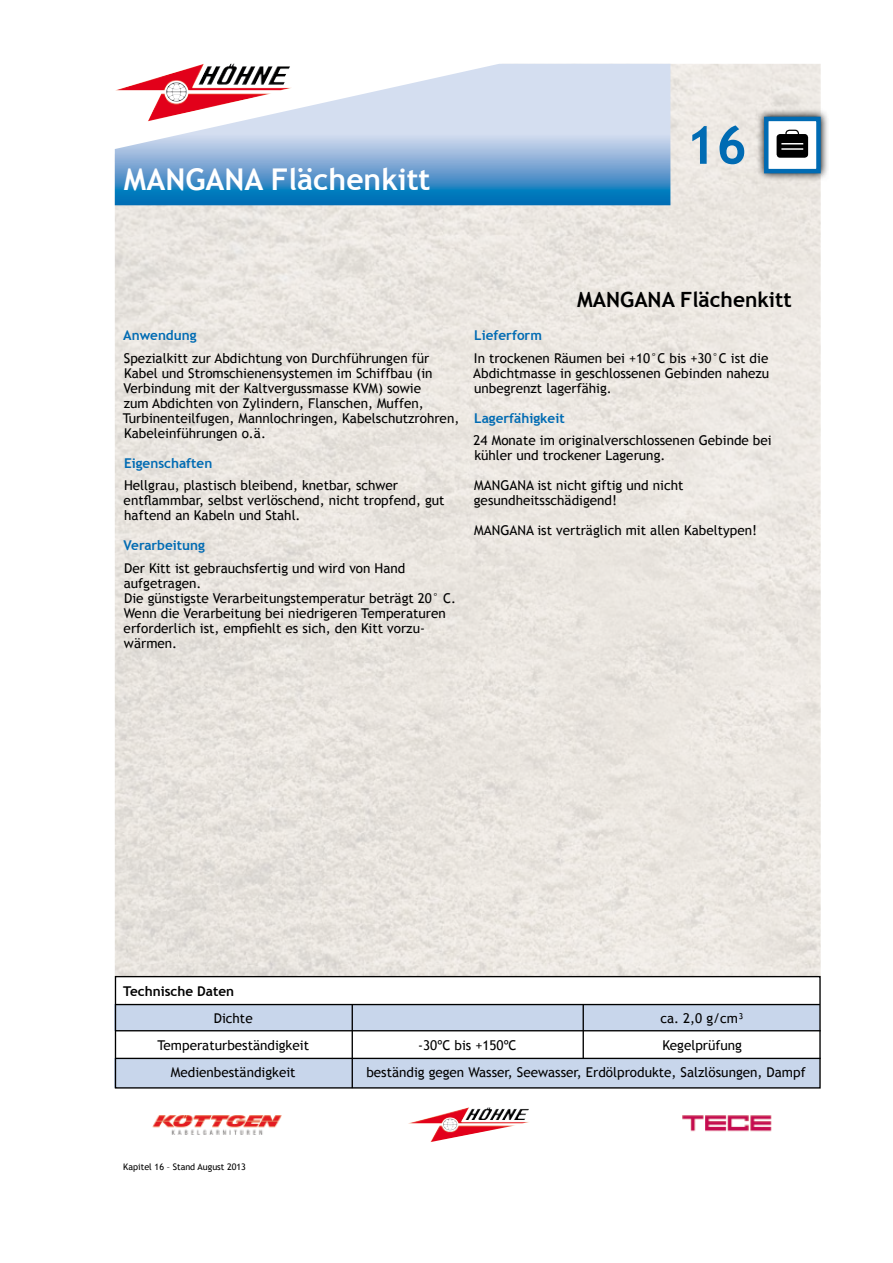
<style>
.page{position:relative;width:893px;height:1263px;background:#fff}
.page>*{position:absolute;margin:0;border:0;box-sizing:border-box;transform-origin:0 0}
.t1{font:700 52.5px "Trebuchet MS";color:#006bb3}
.t2{font:700 30px "Trebuchet MS";color:#fff}
.t3{font:700 21px "Trebuchet MS";color:#000}
.t4{font:13.5px/15px "Trebuchet MS";color:#000}
.t5{font:700 13.5px "Trebuchet MS";color:#006bb3}
.t6{font:700 13.5px "Trebuchet MS";color:#000}
.t7{font:9px "Trebuchet MS";color:#000}
</style>
<div class="page">
<img style="left:115px;top:64px;width:706px;height:912px">
<div style="left:115px;top:1004px;width:705px;height:27px;background:#c8d6eb"></div>
<div style="left:115px;top:1058px;width:705px;height:29px;background:#c8d6eb"></div>
<svg style="left:115px;top:64px;width:555px;height:141px"></svg>
<div style="left:115px;top:976px;width:706px;height:112px;border:1px solid #000"></div>
<hr style="left:115px;top:1004px;width:705px;height:1px;background:#000">
<hr style="left:116px;top:1030px;width:705px;height:1px;background:#000">
<hr style="left:116px;top:1058px;width:705px;height:1px;background:#000">
<hr style="left:352px;top:1005px;width:1px;height:83px;background:#000">
<hr style="left:583px;top:1005px;width:1px;height:53px;background:#000">
<img style="left:217px;top:64px;width:16px;height:21px">
<svg style="left:478px;top:1107px;width:11px;height:13px"></svg>
<img style="left:682px;top:1115px;width:90px;height:17px">
<img style="left:152px;top:1115px;width:130px;height:19px">
<svg style="left:756px;top:108px;width:72px;height:80px;background:#cac8c6"></svg>
<div style="left:764px;top:117px;width:57px;height:56px;background:#fff;border:4px solid #006bb3"></div>
<div style="left:777px;top:134px;width:31px;height:24px;background:#000;border-radius:4px"></div>
<svg style="left:781px;top:143px;width:22px;height:1px"></svg>
<hr style="left:781px;top:148px;width:22px;height:2px;background:#fff">
<div style="left:785px;top:130px;width:14px;height:8px;border:1px solid #000;border-radius:3px"></div>
<h2 class="t2" style="left:124px;top:161px;width:308px">MANGANA Flächenkitt</h2>
<h1 class="t1" style="left:685px;top:112px;width:63px">16</h1>
<p class="t5" style="left:123px;top:327px;width:75px">Anwendung</p>
<p class="t4" style="left:123px;top:351px;width:338px">Spezialkitt zur Abdichtung von Durchführungen für Kabel und Stromschienensystemen im Schiffbau (in Verbindung mit der Kaltvergussmasse KVM) sowie<br>zum Abdichten von Zylindern, Flanschen, Muffen, Turbinenteilfugen, Mannlochringen, Kabelschutzrohren, Kabeleinführungen o.ä.</p>
<p class="t5" style="left:124px;top:454px;width:90px">Eigenschaften</p>
<p class="t4" style="left:124px;top:478px;width:322px">Hellgrau, plastisch bleibend, knetbar, schwer entflammbar, selbst verlöschend, nicht tropfend, gut haftend an Kabeln und Stahl.</p>
<p class="t5" style="left:124px;top:537px;width:83px">Verarbeitung</p>
<p class="t4" style="left:124px;top:561px;width:334px">Der Kitt ist gebrauchsfertig und wird von Hand aufgetragen.<br>Die günstigste Verarbeitungstemperatur beträgt 20° C.<br>Wenn die Verarbeitung bei niedrigeren Temperaturen erforderlich ist, empfiehlt es sich, den Kitt vorzu&shy;wärmen.</p>
<h3 class="t3" style="left:577px;top:287px;width:216px">MANGANA Flächenkitt</h3>
<p class="t5" style="left:474px;top:327px;width:69px">Lieferform</p>
<p class="t4" style="left:473px;top:351px;width:298px;text-align:justify">In trockenen Räumen bei +10°C bis +30°C ist die Abdichtmasse in geschlossenen Gebinden nahezu unbegrenzt lagerfähig.</p>
<p class="t5" style="left:474px;top:409px;width:92px">Lagerfähigkeit</p>
<p class="t4" style="left:474px;top:433px;width:300px">24 Monate im originalverschlossenen Gebinde bei kühler und trockener Lagerung.</p>
<p class="t4" style="left:474px;top:478px;width:211px">MANGANA ist nicht giftig und nicht gesundheitsschädigend!</p>
<p class="t4" style="left:474px;top:523px;width:284px">MANGANA ist verträglich mit allen Kabeltypen!</p>
<p class="t6" style="left:123px;top:983px;width:112px">Technische Daten</p>
<p class="t4" style="left:157px;top:1005px;width:153px;line-height:27px;text-align:center">Dichte<br>Temperaturbeständigkeit<br>Medienbeständigkeit</p>
<p class="t7" style="left:123px;top:1162px;width:124px">Kapitel 16 – Stand August 2013</p>
<p class="t4" style="left:660px;top:1005px;width:85px;line-height:27px">ca. 2,0 g/cm³<br>Kegelprüfung</p>
<p class="t4" style="left:366px;top:1032px;width:441px;line-height:27px;text-indent:52px">-30ºC bis +150ºC<br>beständig gegen Wasser, Seewasser, Erdölprodukte, Salzlösungen, Dampf</p>
</div>
